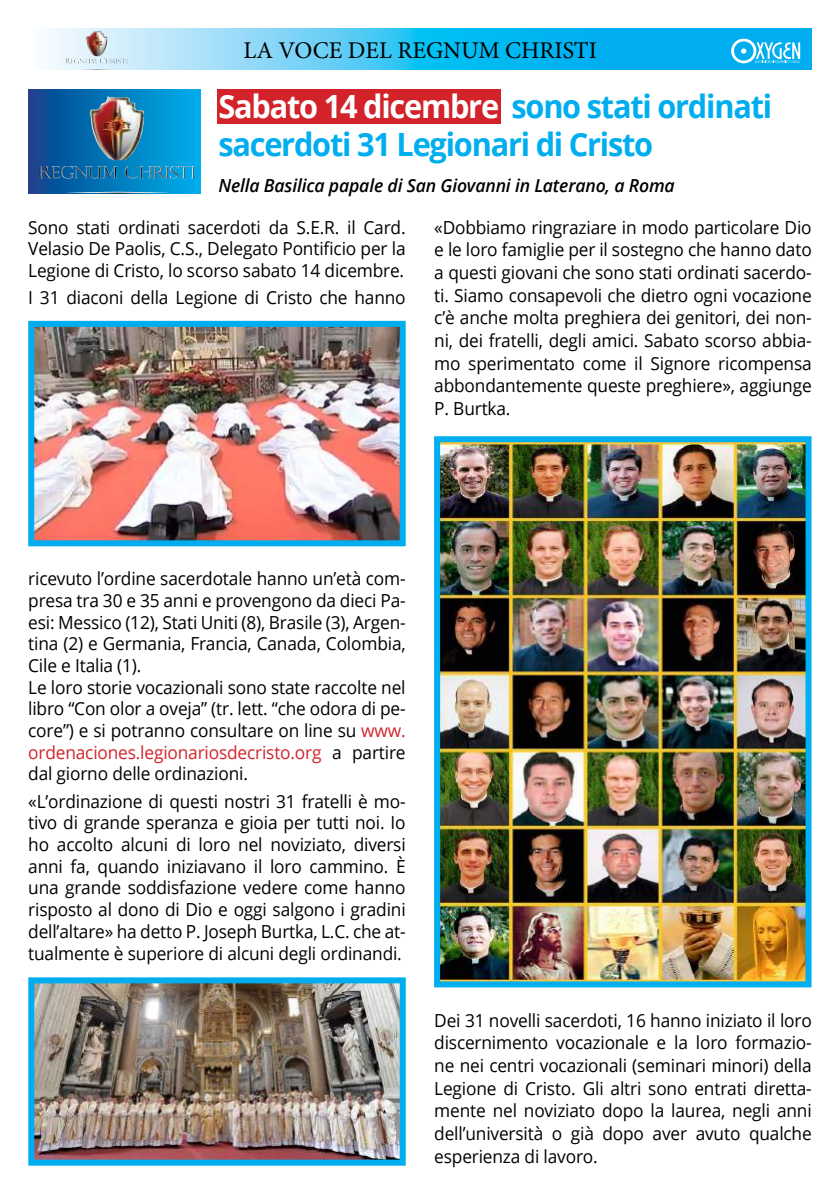
<style>
.page{position:relative;width:840px;height:1191px;background:#fff}
.page>*{position:absolute;margin:0;border:0;box-sizing:border-box;transform-origin:0 0}
.t1{font:700 32px/38px "Open Sans";letter-spacing:-.04em;color:#00aeef;scale:.96 1}
.t2{font:24px "Minion Pro";color:#000}
.t3{font:18px/21.6px "Open Sans";letter-spacing:-.01em;color:#000;text-align:justify;scale:.96 1}
.t4{font:italic 600 18px "Open Sans";letter-spacing:-.01em;color:#000}
.s1{color:#fff}
.s2{color:#d2232a}
</style>
<div class="page">
<svg style="left:47px;top:28px;width:764px;height:41px;background:#4cc6f2"></svg>
<svg style="left:100px;top:58px;width:5px;height:6px"></svg>
<svg style="left:89px;top:31px;width:4px;height:5px"></svg>
<svg style="left:730px;top:39px;width:70px;height:24px"></svg>
<div style="left:217px;top:89px;width:283px;height:35px;background:#d2232a"></div>
<img style="left:441px;top:443px;width:363px;height:537px">
<div style="left:434px;top:436px;width:377px;height:551px;border:6px solid #00aeef"></div>
<img style="left:35px;top:328px;width:363px;height:211px">
<div style="left:28px;top:321px;width:377px;height:225px;border:6px solid #00aeef"></div>
<svg style="left:28px;top:166px;width:173px;height:27px;background:#147bb7"></svg>
<img style="left:125px;top:166px;width:13px;height:13px">
<img style="left:28px;top:89px;width:173px;height:77px">
<svg style="left:98px;top:97px;width:9px;height:12px"></svg>
<img style="left:35px;top:984px;width:363px;height:174px">
<div style="left:28px;top:977px;width:377px;height:188px;border:6px solid #00aeef"></div>
<h2 class="t2" style="left:243px;top:34px;width:355px">LA VOCE DEL REGNUM CHRISTI</h2>
<h1 class="t1" style="left:218px;top:87px;width:578px"><span class="s1">Sabato 14 dicembre</span> sono stati ordinati sacerdoti 31 Legionari di Cristo</h1>
<p class="t4" style="left:218px;top:173px;width:457px">Nella Basilica papale di San Giovanni in Laterano, a Roma</p>
<p class="t3" style="left:28px;top:216px;width:394px">Sono stati ordinati sacerdoti da S.E.R. il Card.<br>Velasio De Paolis, C.S., Delegato Pontificio per la Legione di Cristo, lo scorso sabato 14 dicembre.</p>
<p class="t3" style="left:28px;top:286px;width:394px">I 31 diaconi della Legione di Cristo che hanno</p>
<p class="t3" style="left:434px;top:215px;width:394px;line-height:22.6px">«Dobbiamo ringraziare in modo particolare Dio e le loro famiglie per il sostegno che hanno dato a questi giovani che sono stati ordinati sacerdo&shy;ti. Siamo consapevoli che dietro ogni vocazione c’è anche molta preghiera dei genitori, dei non&shy;ni, dei fratelli, degli amici. Sabato scorso abbia&shy;mo sperimentato come il Signore ricompensa abbondantemente queste preghiere», aggiunge P. Burtka.</p>
<p class="t3" style="left:28px;top:567px;width:394px;text-align:left">ricevuto l’ordine sacerdotale hanno un’età com&shy;presa tra 30 e 35 anni e provengono da dieci Pa&shy;esi: Messico (12), Stati Uniti (8), Brasile (3), Argen&shy;tina (2) e Germania, Francia, Canada, Colombia, Cile e Italia (1).<br>Le loro storie vocazionali sono state raccolte nel libro “Con olor a oveja” (tr. lett. “che odora di pe&shy;core”) e si potranno consultare on line su <span class="s2">www. ordenaciones.legionariosdecristo.org</span> a partire dal giorno delle ordinazioni.</p>
<p class="t3" style="left:28px;top:790px;width:394px">«L’ordinazione di questi nostri 31 fratelli è mo&shy;tivo di grande speranza e gioia per tutti noi. Io ho accolto alcuni di loro nel noviziato, diversi anni fa, quando iniziavano il loro cammino. È una grande soddisfazione vedere come hanno risposto al dono di Dio e oggi salgono i gradini dell’altare» ha detto P. Joseph Burtka, L.C. che at&shy;tualmente è superiore di alcuni degli ordinandi.</p>
<p class="t3" style="left:434px;top:1008px;width:394px;line-height:22.6px">Dei 31 novelli sacerdoti, 16 hanno iniziato il loro discernimento vocazionale e la loro formazio&shy;ne nei centri vocazionali (seminari minori) della Legione di Cristo. Gli altri sono entrati diretta&shy;mente nel noviziato dopo la laurea, negli anni dell’università o già dopo aver avuto qualche esperienza di lavoro.</p>
</div>
